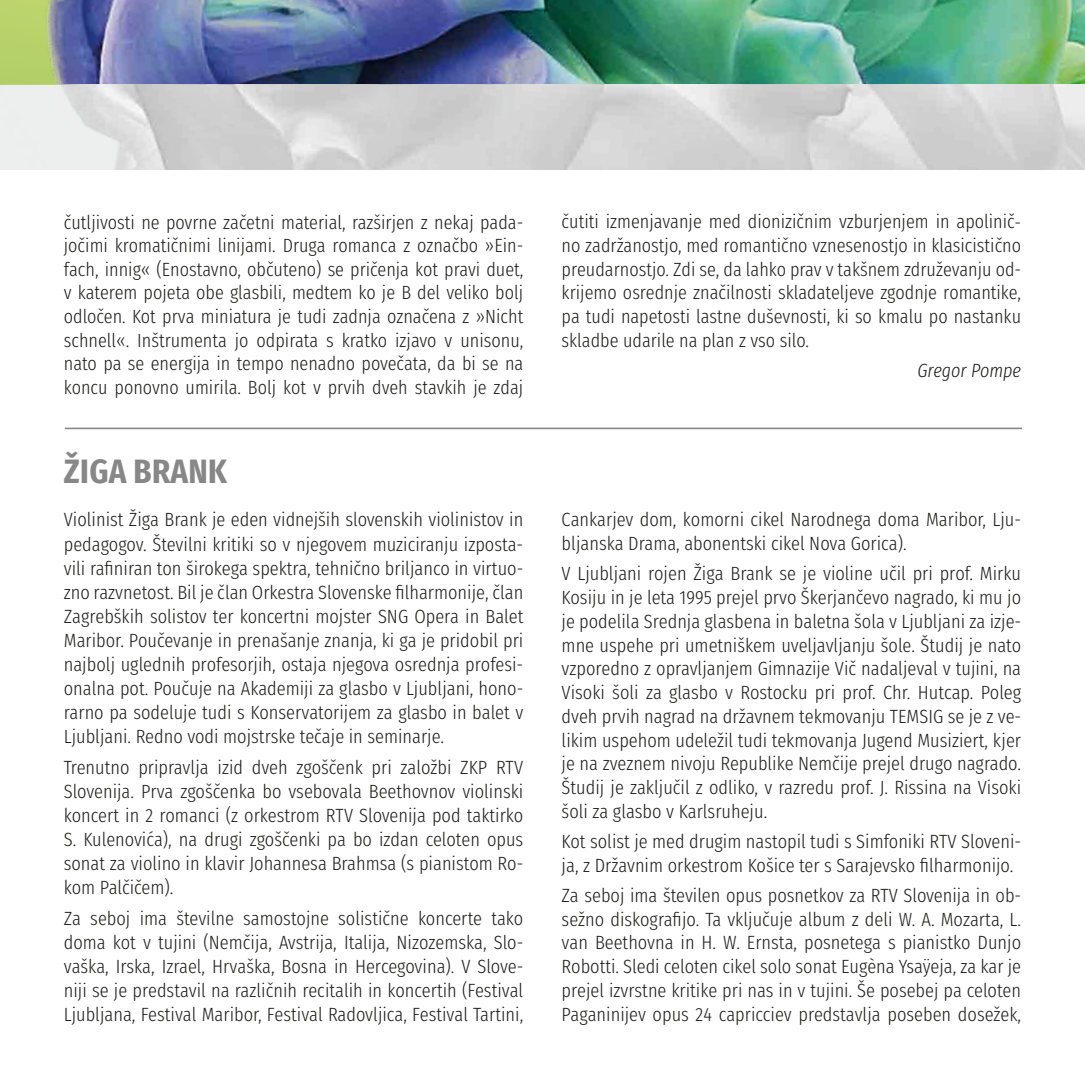
<style>
.page{position:relative;width:1085px;height:1085px;background:#fff}
.page>*{position:absolute;margin:0;border:0;box-sizing:border-box;transform-origin:0 0}
.t1{font:700 33.75px "Fira Sans Condensed";letter-spacing:.01em;color:#878787}
.t2{font:300 19.12px/23.6px "Fira Sans Condensed";color:#1d1d1b;text-align:justify}
.t3{font:italic 300 19.12px "Fira Sans Condensed";color:#1d1d1b}
</style>
<div class="page">
<img style="left:0;top:0;width:1084px;height:85px">
<svg style="left:1px;top:85px;width:1083px;height:85px;fill:#d3d3d3"></svg>
<img style="left:0;top:85px;width:1px;height:85px">
<hr style="left:65px;top:427px;width:956px;height:2px;background:#878787">
<p class="t2" style="left:64px;top:208px;width:461px">čutljivosti ne povrne začetni material, razširjen z nekaj pada&shy;jočimi kromatičnimi linijami. Druga romanca z označbo »Ein&shy;fach, innig« (Enostavno, občuteno) se pričenja kot pravi duet, v katerem pojeta obe glasbili, medtem ko je B del veliko bolj odločen. Kot prva miniatura je tudi zadnja označena z »Nicht schnell«. Inštrumenta jo odpirata s kratko izjavo v unisonu, nato pa se energija in tempo nenadno povečata, da bi se na koncu ponovno umirila. Bolj kot v prvih dveh stavkih je zdaj</p>
<p class="t2" style="left:561px;top:208px;width:461px">čutiti izmenjavanje med dionizičnim vzburjenjem in apolinič&shy;no zadržanostjo, med romantično vznesenostjo in klasicistično preudarnostjo. Zdi se, da lahko prav v takšnem združevanju od&shy;krijemo osrednje značilnosti skladateljeve zgodnje romantike, pa tudi napetosti lastne duševnosti, ki so kmalu po nastanku skladbe udarile na plan z vso silo.</p>
<p class="t3" style="left:917px;top:356px;width:105px">Gregor Pompe</p>
<h1 class="t1" style="left:64px;top:440px;width:165px">ŽIGA BRANK</h1>
<p class="t2" style="left:64px;top:505px;width:461px">Violinist Žiga Brank je eden vidnejših slovenskih violinistov in pedagogov. Številni kritiki so v njegovem muziciranju izposta&shy;vili rafiniran ton širokega spektra, tehnično briljanco in virtuo&shy;zno razvnetost. Bil je član Orkestra Slovenske filharmonije, član Zagrebških solistov ter koncertni mojster SNG Opera in Balet Maribor. Poučevanje in prenašanje znanja, ki ga je pridobil pri najbolj uglednih profesorjih, ostaja njegova osrednja profesi&shy;onalna pot. Poučuje na Akademiji za glasbo v Ljubljani, hono&shy;rarno pa sodeluje tudi s Konservatorijem za glasbo in balet v Ljubljani. Redno vodi mojstrske tečaje in seminarje.</p>
<p class="t2" style="left:64px;top:753px;width:461px">Trenutno pripravlja izid dveh zgoščenk pri založbi ZKP RTV Slovenija. Prva zgoščenka bo vsebovala Beethovnov violinski koncert in 2 romanci (z orkestrom RTV Slovenija pod taktirko S. Kulenovića), na drugi zgoščenki pa bo izdan celoten opus sonat za violino in klavir Johannesa Brahmsa (s pianistom Ro&shy;kom Palčičem).</p>
<p class="t2" style="left:64px;top:903px;width:461px">Za seboj ima številne samostojne solistične koncerte tako doma kot v tujini (Nemčija, Avstrija, Italija, Nizozemska, Slo&shy;vaška, Irska, Izrael, Hrvaška, Bosna in Hercegovina). V Slove&shy;niji se je predstavil na različnih recitalih in koncertih (Festival Ljubljana, Festival Maribor, Festival Radovljica, Festival Tartini,</p>
<p class="t2" style="left:561px;top:506px;width:461px">Cankarjev dom, komorni cikel Narodnega doma Maribor, Lju&shy;bljanska Drama, abonentski cikel Nova Gorica).</p>
<p class="t2" style="left:561px;top:559px;width:461px">V Ljubljani rojen Žiga Brank se je violine učil pri prof. Mirku Kosiju in je leta 1995 prejel prvo Škerjančevo nagrado, ki mu jo je podelila Srednja glasbena in baletna šola v Ljubljani za izje&shy;mne uspehe pri umetniškem uveljavljanju šole. Študij je nato vzporedno z opravljanjem Gimnazije Vič nadaljeval v tujini, na Visoki šoli za glasbo v Rostocku pri prof. Chr. Hutcap. Poleg dveh prvih nagrad na državnem tekmovanju TEMSIG se je z ve&shy;likim uspehom udeležil tudi tekmovanja Jugend Musiziert, kjer je na zveznem nivoju Republike Nemčije prejel drugo nagrado.<br>Študij je zaključil z odliko, v razredu prof. J. Rissina na Visoki šoli za glasbo v Karlsruheju.</p>
<p class="t2" style="left:561px;top:827px;width:461px">Kot solist je med drugim nastopil tudi s Simfoniki RTV Sloveni&shy;ja, z Državnim orkestrom Košice ter s Sarajevsko filharmonijo.</p>
<p class="t2" style="left:561px;top:881px;width:461px">Za seboj ima številen opus posnetkov za RTV Slovenija in ob&shy;sežno diskografijo. Ta vključuje album z deli W. A. Mozarta, L. van Beethovna in H. W. Ernsta, posnetega s pianistko Dunjo Robotti. Sledi celoten cikel solo sonat Eugèna Ysaÿeja, za kar je prejel izvrstne kritike pri nas in v tujini. Še posebej pa celoten Paganinijev opus 24 capricciev predstavlja poseben dosežek,</p>
</div>
